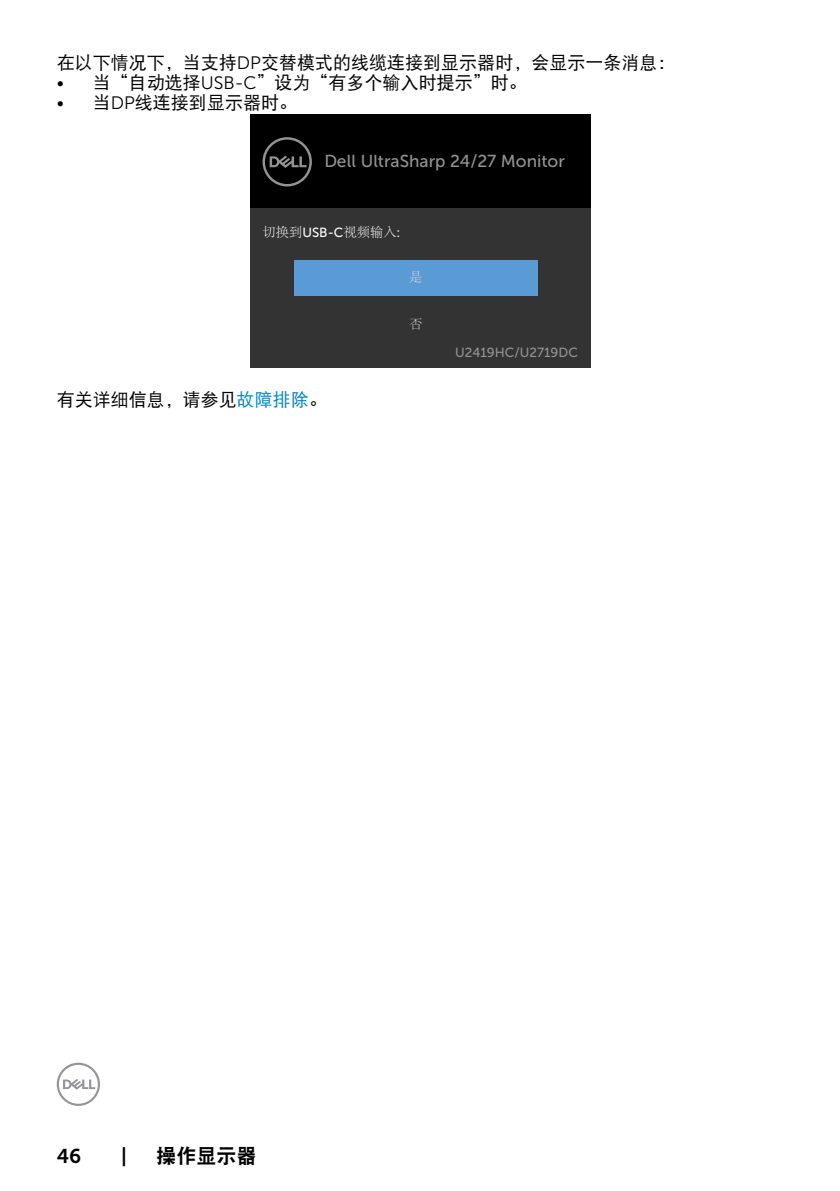
<style>
.page{position:relative;width:840px;height:1191px;background:#fff}
.page>*{position:absolute;margin:0;border:0;box-sizing:border-box;transform-origin:0 0}
.t1{font:20px "DF Hei W9";color:#000}
.t2{font:20px "Museo Sans For Dell 700";color:#000}
.Paragraph{font:18px "DF Hei W5";color:#000}
.t3{font:17.2px "Museo Sans For Dell 500";color:#939393}
.t4{font:13.2px "Museo Sans For Dell 500";color:#939393}
.t5{font:300 13.2px "Adobe Song Std";color:#fff}
.t6{font:300 13.2px "Adobe Song Std";color:#d9d9d9}
.s1{font-family:"Museo Sans For Dell 300"}
.s2{font-family:"Museo Sans For Dell 500";font-weight:400}
.s3{color:#0087cb}
</style>
<div class="page">
<svg style="left:57px;top:1062px;width:43px;height:44px"></svg>
<div style="left:249px;top:114px;width:341px;height:254px;background:#333"></div>
<div style="left:249px;top:114px;width:341px;height:94px;background:#000"></div>
<svg style="left:262px;top:137px;width:50px;height:49px"></svg>
<div style="left:294px;top:260px;width:243px;height:36px;background:#5b9bd5"></div>
<p class="Paragraph" style="left:57px;top:54px;width:620px">在以下情况下，当支持<span class="s1">DP</span>交替模式的线缆连接到显示器时，会显示一条消息：</p>
<p class="Paragraph" style="left:57px;top:74px;width:471px"><span class="s1">•</span> 当“自动选择<span class="s1">USB-C</span>”设为“有多个输入时提示”时。</p>
<p class="Paragraph" style="left:57px;top:94px;width:242px"><span class="s1">•</span> 当<span class="s1">DP</span>线连接到显示器时。</p>
<p class="t3" style="left:324px;top:152px;width:241px">Dell UltraSharp 24/27 Monitor</p>
<p class="t5" style="left:262px;top:225px;width:139px">切换到<span class="s2">USB-C</span>视频输入<span class="s2">:</span></p>
<p class="t6" style="left:409px;top:270px;width:15px">是</p>
<p class="t6" style="left:409px;top:317px;width:15px">否</p>
<p class="Paragraph" style="left:57px;top:390px;width:271px">有关详细信息，请参见<span class="s3">故障排除</span>。</p>
<p class="t4" style="left:455px;top:345px;width:124px">U2419HC/U2719DC</p>
<p class="t2" style="left:57px;top:1144px;width:26px">46</p>
<p class="t2" style="left:121px;top:1144px;width:7px">|</p>
<p class="t1" style="left:156px;top:1145px;width:102px">操作显示器</p>
</div>
